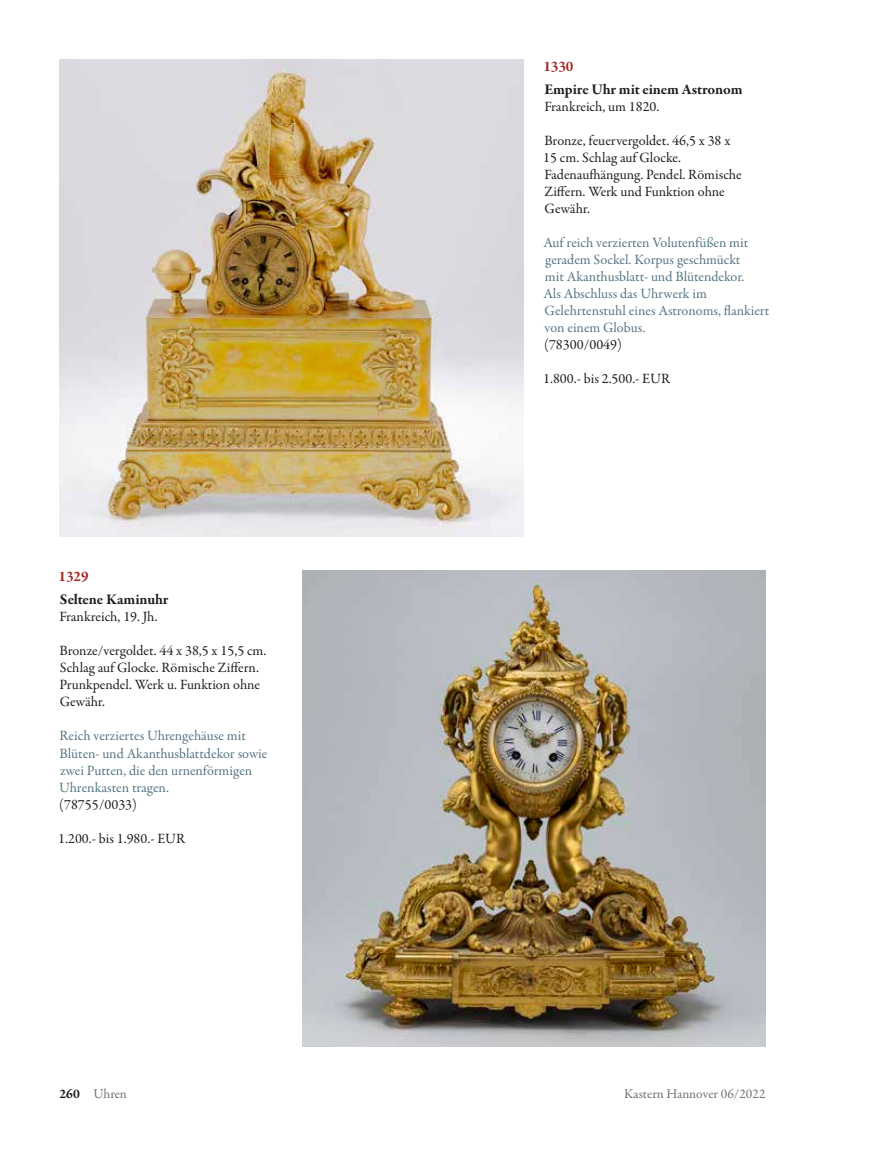
<style>
.page{position:relative;width:872px;height:1149px;background:#fff}
.page>*{position:absolute;margin:0;border:0;box-sizing:border-box;transform-origin:0 0}
.t1{font:700 15px "Garamond Premr Pro";letter-spacing:-.01em;color:#1d1d1b}
.t2{font:700 15px "Garamond Premr Pro";color:#a42523}
.t3{font:14.25px/17px "Garamond Premr Pro";color:#1d1d1b}
.t4{font:14.25px/17px "Garamond Premr Pro";letter-spacing:-.005em;color:#567483}
.t5{font:13.5px "Garamond Premr Pro";letter-spacing:-.005em;color:#70706f}
.s1{font-weight:700;color:#1d1d1b}
</style>
<div class="page">
<img style="left:60px;top:60px;width:463px;height:476px">
<img style="left:302px;top:570px;width:463px;height:476px">
<p class="t2" style="left:58px;top:567px;width:32px">1329</p>
<p class="t1" style="left:60px;top:590px;width:110px">Seltene Kaminuhr</p>
<p class="t3" style="left:59px;top:608px;width:100px">Frankreich, 19. Jh.</p>
<p class="t3" style="left:59px;top:642px;width:208px">Bronze/vergoldet. 44 x 38,5 x 15,5 cm.<br>Schlag auf Glocke. Römische Ziffern.<br>Prunkpendel. Werk u. Funktion ohne<br>Gewähr.</p>
<p class="t4" style="left:59px;top:727px;width:210px">Reich verziertes Uhrengehäuse mit<br>Blüten- und Akanthusblattdekor sowie zwei Putten, die den urnenförmigen<br>Uhrenkasten tragen.</p>
<p class="t3" style="left:59px;top:795px;width:79px">(78755/0033)</p>
<p class="t3" style="left:58px;top:829px;width:128px">1.200.- bis 1.980.- EUR</p>
<p class="t2" style="left:543px;top:57px;width:32px">1330</p>
<p class="t1" style="left:544px;top:80px;width:200px">Empire Uhr mit einem Astronom</p>
<p class="t3" style="left:544px;top:98px;width:117px">Frankreich, um 1820.</p>
<p class="t3" style="left:543px;top:132px;width:200px">Bronze, feuervergoldet. 46,5 x 38 x<br>15 cm. Schlag auf Glocke.<br>Fadenaufhängung. Pendel. Römische<br>Ziffern. Werk und Funktion ohne<br>Gewähr.</p>
<p class="t4" style="left:543px;top:234px;width:228px">Auf reich verzierten Volutenfüßen mit geradem Sockel. Korpus geschmückt<br>mit Akanthusblatt- und Blütendekor.<br>Als Abschluss das Uhrwerk im Gelehrtenstuhl eines Astronoms, flankiert von einem Globus.</p>
<p class="t3" style="left:544px;top:336px;width:79px">(78300/0049)</p>
<p class="t3" style="left:543px;top:370px;width:128px">1.800.- bis 2.500.- EUR</p>
<p class="t5" style="left:60px;top:1085px;width:69px"><span class="s1">260</span> Uhren</p>
<p class="t5" style="left:624px;top:1085px;width:143px">Kastern Hannover 06/2022</p>
</div>
